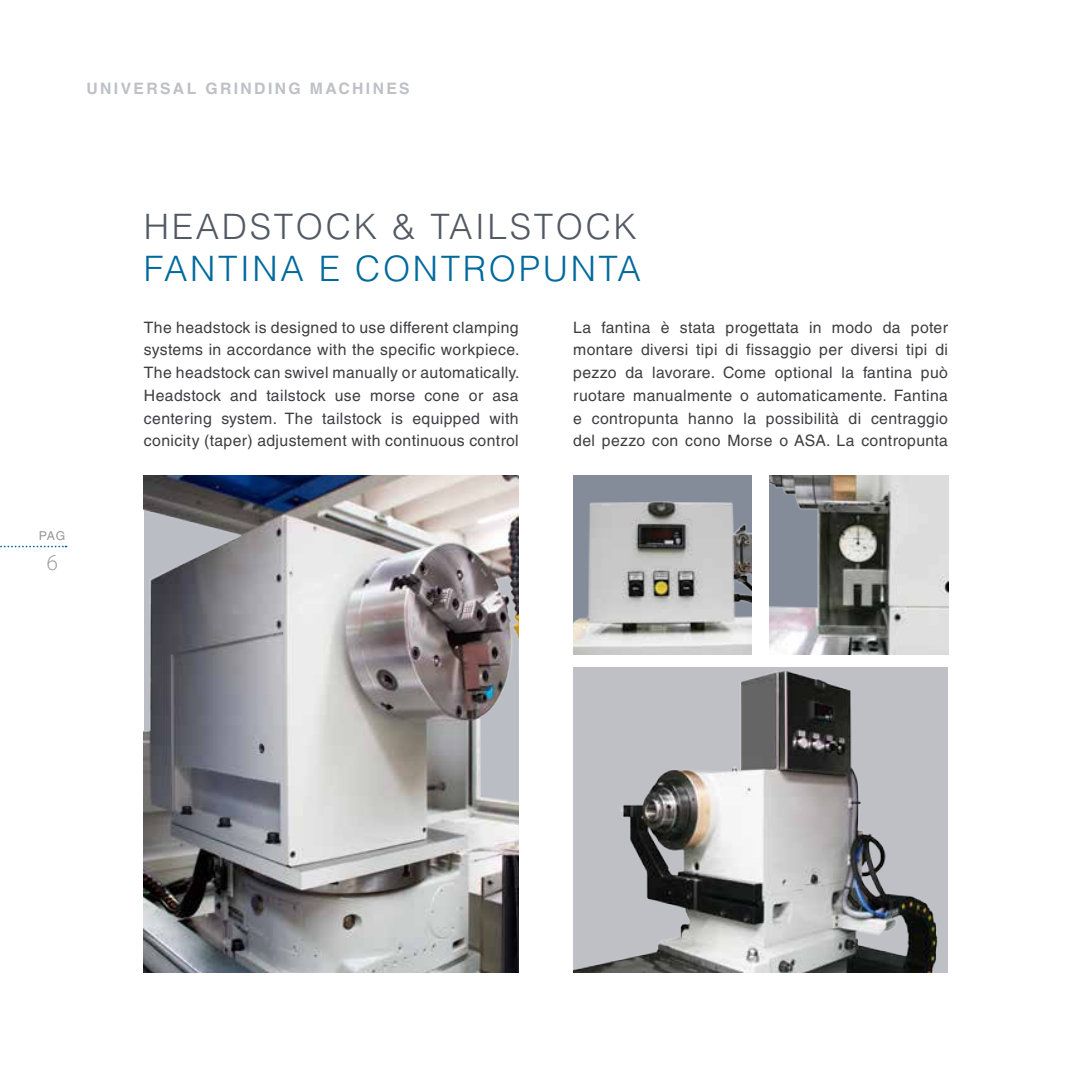
<style>
.page{position:relative;width:1092px;height:1092px;background:#fff}
.page>*{position:absolute;margin:0;border:0;box-sizing:border-box;transform-origin:0 0}
.t1{font:300 35px "Helvetica LT Std";letter-spacing:.075em;color:#00699d}
.t2{font:300 35px "Helvetica LT Std";letter-spacing:.075em;color:#535962}
.t3{font:300 22.75px "Myriad Pro";color:#969799}
.t4{font:15.75px/22.8px "Helvetica LT Std";letter-spacing:.025em;color:#3e3d40;text-align:justify}
.t5{font:700 15.75px "Helvetica LT Std";letter-spacing:.15em;color:#bfc0c6}
.t6{font:12.25px "Helvetica LT Std";color:#969799}
</style>
<div class="page">
<svg style="left:0;top:545px;width:66px;height:2px"></svg>
<img style="left:573px;top:667px;width:374px;height:305px">
<img style="left:144px;top:475px;width:374px;height:497px">
<img style="left:573px;top:477px;width:178px;height:177px">
<img style="left:769px;top:475px;width:178px;height:179px">
<p class="t5" style="left:86px;top:78px;width:325px">UNIVERSAL GRINDING MACHINES</p>
<p class="t6" style="left:39px;top:528px;width:28px">PAG</p>
<h2 class="t3" style="left:47px;top:549px;width:13px">6</h2>
<h1 class="t2" style="left:144px;top:205px;width:494px">HEADSTOCK &amp; TAILSTOCK</h1>
<h1 class="t1" style="left:144px;top:247px;width:498px">FANTINA E CONTROPUNTA</h1>
<p class="t4" style="left:144px;top:315px;width:377px">The headstock is designed to use different clamping systems in accordance with the specific workpiece.<br>The headstock can swivel manually or automatically.<br>Headstock and tailstock use morse cone or asa centering system. The tailstock is equipped with conicity (taper) adjustement with continuous control</p>
<p class="t4" style="left:573px;top:315px;width:376px">La fantina è stata progettata in modo da poter montare diversi tipi di fissaggio per diversi tipi di pezzo da lavorare. Come optional la fantina può ruotare manualmente o automaticamente. Fantina e contropunta hanno la possibilità di centraggio del pezzo con cono Morse o ASA. La contropunta</p>
</div>
